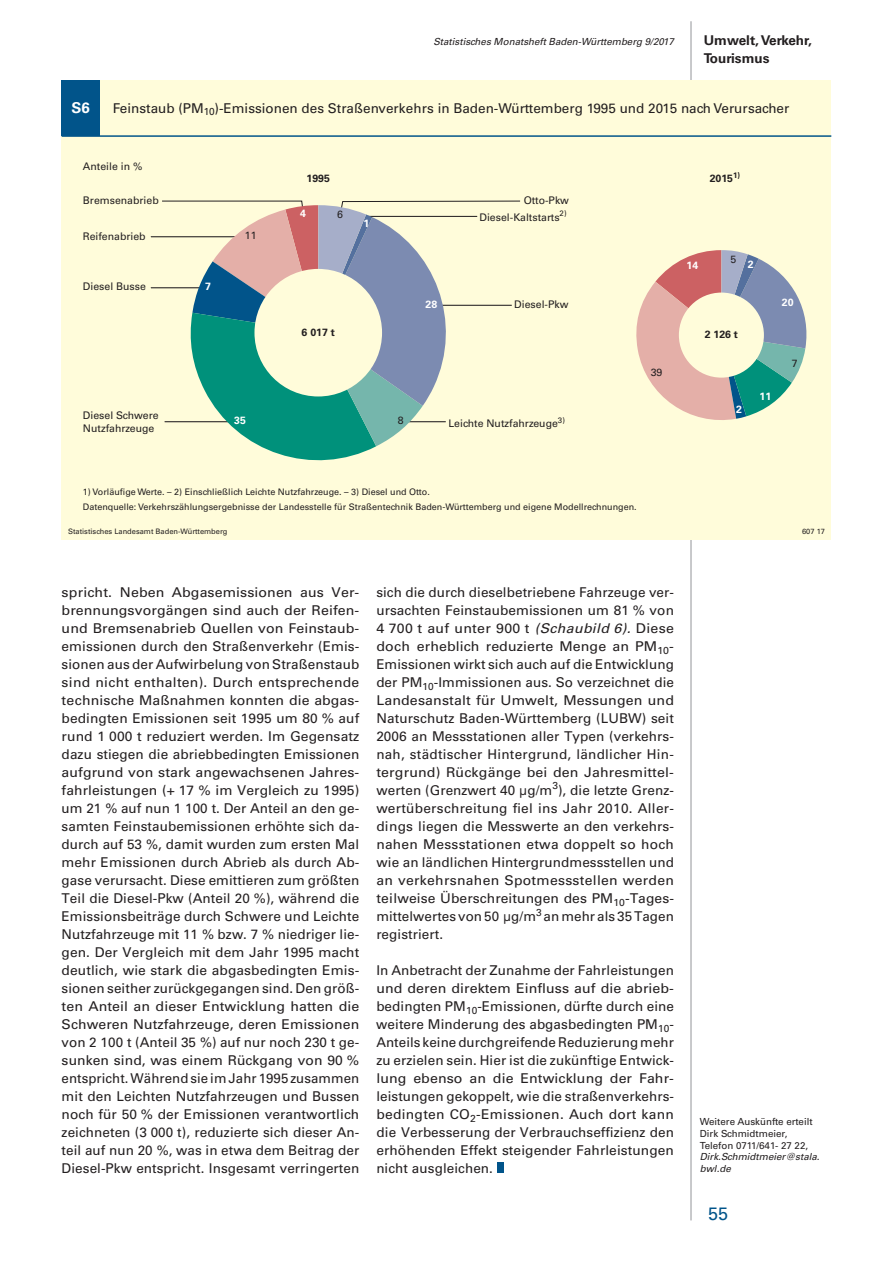
<style>
.page{position:relative;width:893px;height:1263px;background:#fff}
.page>*{position:absolute;margin:0;border:0;box-sizing:border-box;transform-origin:0 0}
.t1{font:18px "Univers";color:#01548a}
.t2{font:700 15px "Univers";color:#fff}
.t3{font:13.5px/18px "Univers";letter-spacing:.005em;color:#231f20;text-align:justify}
.t4{font:13.5px/18px "Univers";letter-spacing:.005em;color:#231f20;text-align:justify;scale:1.05 1}
.t5{font:700 13.5px/18px "Univers";color:#231f20}
.t6{font:10.5px/12.6px "Univers";color:#231f20}
.t7{font:700 10.5px "Univers";color:#231f20}
.t8{font:700 10.5px "Univers";color:#fff}
.t9{font:italic 9.75px/11.7px "Univers";color:#231f20}
.t10{font:9.75px/11.7px "Univers";color:#231f20}
.t11{font:9px/15.3px "Univers";color:#231f20}
.t12{font:7.5px "Univers";color:#231f20}
.s1{font-style:italic}
</style>
<div class="page">
<hr style="left:691px;top:21px;width:1px;height:1199px;background:#939598">
<div style="left:497px;top:1163px;width:6px;height:10px;background:#01548a"></div>
<div style="left:62px;top:81px;width:769px;height:459px;background:#fffcda"></div>
<div style="left:62px;top:81px;width:38px;height:55px;background:#01548a"></div>
<hr style="left:151px;top:237px;width:97px;height:1px;background:#231f20">
<hr style="left:151px;top:288px;width:56px;height:1px;background:#231f20">
<svg style="left:162px;top:201px;width:358px;height:260px"></svg>
<svg style="left:636px;top:250px;width:171px;height:170px"></svg>
<div style="left:254px;top:269px;width:128px;height:127px;background:#fffcda;border-radius:50%"></div>
<div style="left:679px;top:293px;width:85px;height:85px;background:#fffcda;border-radius:50%"></div>
<hr style="left:62px;top:135px;width:769px;height:2px;background:#01548a">
<p class="t9" style="left:433px;top:35px;width:242px">Statistisches Monatsheft Baden-Württemberg 9/2017</p>
<p class="t5" style="left:704px;top:31px;width:110px">Umwelt, Verkehr,<br>Tourismus</p>
<p class="t2" style="left:72px;top:99px;width:20px">S6</p>
<p class="t3" style="left:113px;top:99px;width:678px">Feinstaub (PM<sub>10</sub>)-Emissionen des Straßenverkehrs in Baden-Württemberg 1995 und 2015 nach Verursacher</p>
<p class="t6" style="left:83px;top:160px;width:61px">Anteile in %</p>
<p class="t6" style="left:83px;top:194px;width:77px">Bremsenabrieb</p>
<p class="t6" style="left:83px;top:230px;width:64px">Reifenabrieb</p>
<p class="t6" style="left:83px;top:280px;width:65px">Diesel Busse</p>
<p class="t8" style="left:205px;top:280px;width:7px">7</p>
<p class="t6" style="left:245px;top:229px;width:13px">11</p>
<p class="t7" style="left:307px;top:172px;width:25px">1995</p>
<p class="t7" style="left:710px;top:172px;width:32px">2015<sup>1)</sup></p>
<p class="t8" style="left:300px;top:207px;width:7px">4</p>
<p class="t6" style="left:337px;top:208px;width:7px">6</p>
<p class="t8" style="left:363px;top:217px;width:7px">1</p>
<p class="t8" style="left:426px;top:298px;width:13px">28</p>
<p class="t6" style="left:524px;top:194px;width:47px">Otto-Pkw</p>
<p class="t6" style="left:479px;top:211px;width:89px">Diesel-Kaltstarts<sup>2)</sup></p>
<p class="t6" style="left:514px;top:298px;width:56px">Diesel-Pkw</p>
<p class="t6" style="left:730px;top:253px;width:7px">5</p>
<p class="t8" style="left:686px;top:259px;width:13px">14</p>
<p class="t8" style="left:748px;top:258px;width:7px">2</p>
<p class="t7" style="left:302px;top:326px;width:35px">6 017 t</p>
<p class="t7" style="left:705px;top:328px;width:35px">2 126 t</p>
<p class="t6" style="left:651px;top:366px;width:13px">39</p>
<p class="t8" style="left:759px;top:390px;width:13px">11</p>
<p class="t6" style="left:83px;top:409px;width:77px">Diesel Schwere<br>Nutzfahrzeuge</p>
<p class="t6" style="left:449px;top:417px;width:118px">Leichte Nutzfahrzeuge<sup>3)</sup></p>
<p class="t6" style="left:398px;top:414px;width:7px">8</p>
<p class="t8" style="left:234px;top:415px;width:13px">35</p>
<p class="t8" style="left:736px;top:403px;width:7px">2</p>
<p class="t8" style="left:782px;top:296px;width:13px">20</p>
<p class="t6" style="left:792px;top:357px;width:7px">7</p>
<p class="t11" style="left:83px;top:484px;width:555px">1) Vorläufige Werte. – 2) Einschließlich Leichte Nutzfahrzeuge. – 3) Diesel und Otto.<br>Datenquelle: Verkehrszählungsergebnisse der Landesstelle für Straßentechnik Baden-Württemberg und eigene Modellrechnungen.</p>
<p class="t12" style="left:68px;top:526px;width:161px">Statistisches Landesamt Baden-Württemberg</p>
<p class="t12" style="left:802px;top:526px;width:24px">607 17</p>
<p class="t4" style="left:62px;top:583px;width:285px">spricht. Neben Abgasemissionen aus Ver&shy;brennungsvorgängen sind auch der Reifen&shy;und Bremsenabrieb Quellen von Feinstaub&shy;emissionen durch den Straßenverkehr (Emis&shy;sionen aus der Aufwirbelung von Straßenstaub sind nicht enthalten). Durch entsprechende technische Maßnahmen konnten die abgas&shy;bedingten Emissionen seit 1995 um 80 % auf rund 1 000 t reduziert werden. Im Gegensatz dazu stiegen die abriebbedingten Emissionen aufgrund von stark angewachsenen Jahres&shy;fahrleistungen (+ 17 % im Vergleich zu 1995) um 21 % auf nun 1 100 t. Der Anteil an den ge&shy;samten Feinstaubemissionen erhöhte sich da&shy;durch auf 53 %, damit wurden zum ersten Mal mehr Emissionen durch Abrieb als durch Ab&shy;gase verursacht. Diese emittieren zum größten Teil die Diesel-Pkw (Anteil 20 %), während die Emissionsbeiträge durch Schwere und Leichte Nutzfahrzeuge mit 11 % bzw. 7 % niedriger lie&shy;gen. Der Vergleich mit dem Jahr 1995 macht deutlich, wie stark die abgasbedingten Emis&shy;sionen seither zurückgegangen sind. Den größ&shy;ten Anteil an dieser Entwicklung hatten die Schweren Nutzfahrzeuge, deren Emissionen von 2 100 t (Anteil 35 %) auf nur noch 230 t ge&shy;sunken sind, was einem Rückgang von 90 % entspricht. Während sie im Jahr 1995 zusammen mit den Leichten Nutzfahrzeugen und Bussen noch für 50 % der Emissionen verantwortlich zeichneten (3 000 t), reduzierte sich dieser An&shy;teil auf nun 20 %, was in etwa dem Beitrag der Diesel-Pkw entspricht. Insgesamt verringerten</p>
<p class="t3" style="left:376px;top:583px;width:299px">sich die durch dieselbetriebene Fahrzeuge ver&shy;ursachten Feinstaubemissionen um 81 % von 4 700 t auf unter 900 t <span class="s1">(Schaubild 6).</span> Diese doch erheblich reduzierte Menge an PM<sub>10</sub>- Emissionen wirkt sich auch auf die Entwicklung der PM<sub>10</sub>-Immissionen aus. So verzeichnet die Landesanstalt für Umwelt, Messungen und Naturschutz Baden-Württemberg (LUBW) seit 2006 an Messstationen aller Typen (verkehrs&shy;nah, städtischer Hintergrund, ländlicher Hin&shy;tergrund) Rückgänge bei den Jahresmittel&shy;werten (Grenzwert 40 µg/m<sup>3</sup>), die letzte Grenz&shy;wertüberschreitung fiel ins Jahr 2010. Aller&shy;dings liegen die Messwerte an den verkehrs&shy;nahen Messstationen etwa doppelt so hoch wie an ländlichen Hintergrundmessstellen und an verkehrsnahen Spotmessstellen werden teilweise Überschreitungen des PM<sub>10</sub>-Tages&shy;mittelwertes von 50 µg/m<sup>3</sup> an mehr als 35 Tagen registriert.</p>
<p class="t3" style="left:376px;top:961px;width:299px">In Anbetracht der Zunahme der Fahrleistungen und deren direktem Einfluss auf die abrieb&shy;bedingten PM<sub>10</sub>-Emissionen, dürfte durch eine weitere Minderung des abgasbedingten PM<sub>10</sub>- Anteils keine durchgreifende Reduzierung mehr zu erzielen sein. Hier ist die zukünftige Entwick&shy;lung ebenso an die Entwicklung der Fahr&shy;leistungen gekoppelt, wie die straßenverkehrs&shy;bedingten CO<sub>2</sub>-Emissionen. Auch dort kann die Verbesserung der Verbrauchseffizienz den erhöhenden Effekt steigender Fahrleistungen nicht ausgleichen.</p>
<p class="t10" style="left:700px;top:1116px;width:114px">Weitere Auskünfte erteilt<br>Dirk Schmidtmeier,<br>Telefon 0711/641- 27 22,</p>
<p class="t9" style="left:700px;top:1151px;width:121px">Dirk.Schmidtmeier@stala. bwl.de</p>
<h1 class="t1" style="left:708px;top:1203px;width:22px">55</h1>
</div>
